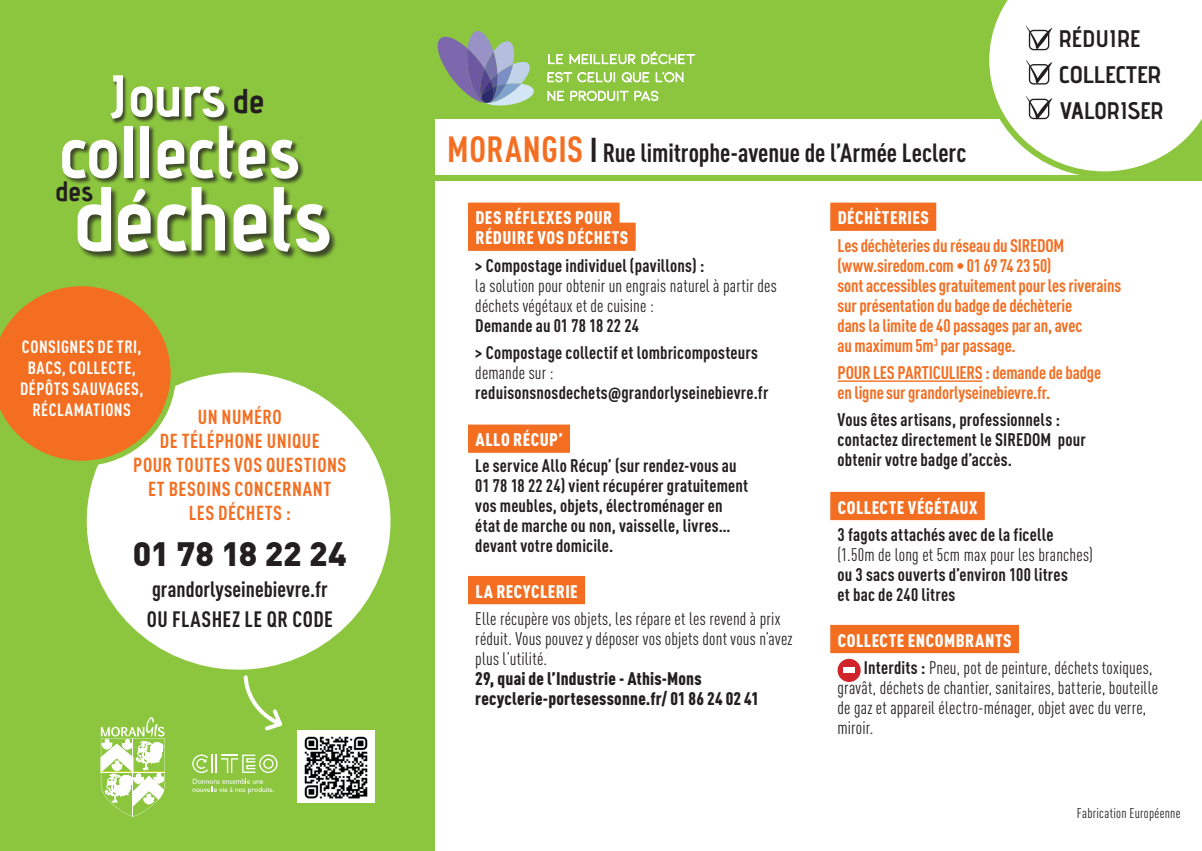
<style>
.page{position:relative;width:1202px;height:851px;background:#8bc63e}
.page>*{position:absolute;margin:0;border:0;box-sizing:border-box;transform-origin:0 0}
.t1{font:700 90.6px "Advent Pro";letter-spacing:-.01em;color:#fff}
.t2{font:700 74px "Advent Pro";color:#fff}
.t3{font:700 58.6px "Advent Pro";color:#fff}
.t4{font:900 33.4px "DIN Pro";color:#231f20}
.t5{font:700 28px "Advent Pro";color:#231f20}
.t6{font:700 condensed 26px "DIN Pro";color:#231f20}
.t7{font:700 24px/36px "Advent Pro";letter-spacing:-.01em;color:#231f20}
.t8{font:700 condensed 22px/30.8px "DIN Pro";letter-spacing:.005em;color:#231f20}
.t9{font:700 condensed 20px/24px "DIN Pro";letter-spacing:.025em;color:#f36e21;text-align:center}
.t10{font:700 condensed 18px/20px "DIN Pro";letter-spacing:.01em;color:#231f20}
.t11{font:condensed 18px/20px "DIN Pro";letter-spacing:.015em;color:#231f20}
.t12{font:700 condensed 18px/20px "DIN Pro";letter-spacing:-.01em;color:#f36e21}
.t13{font:900 condensed 18px/20px "DIN Pro";letter-spacing:.025em;color:#fff}
.t14{font:900 condensed 18px/20px "DIN Pro";letter-spacing:.01em;color:#231f20}
.t15{font:700 condensed 17.6px/21px "DIN Pro";letter-spacing:.03em;color:#fff;text-align:center}
.t16{font:condensed 14px "DIN Pro";letter-spacing:.02em;color:#231f20}
.s1{font-size:34.4px;color:#231f20}
.s2{font-size:36px;color:#f36e21}
.s3{font-size:34px}
.s4{font-weight:400}
.s5{font-family:"Acumin Variable Concept";font-weight:400;font-stretch:normal}
.s6{font-weight:900;color:#fff}
.s7{font-weight:700}
</style>
<div class="page">
<div style="left:435px;top:182px;width:767px;height:669px;background:#fff"></div>
<div style="left:435px;top:119px;width:694px;height:55px;background:#fff"></div>
<svg style="left:192px;top:754px;width:86px;height:39px"></svg>
<div style="left:297px;top:730px;width:77px;height:73px;background:#fff"></div>
<img style="left:304px;top:736px;width:64px;height:63px">
<svg style="left:101px;top:717px;width:64px;height:99px"></svg>
<svg style="left:437px;top:31px;width:97px;height:75px"></svg>
<svg style="left:548px;top:54px;width:15px;height:10px"></svg>
<svg style="left:569px;top:51px;width:126px;height:13px"></svg>
<svg style="left:547px;top:90px;width:17px;height:11px"></svg>
<svg style="left:570px;top:91px;width:58px;height:10px"></svg>
<svg style="left:634px;top:90px;width:24px;height:11px"></svg>
<svg style="left:547px;top:72px;width:68px;height:10px"></svg>
<svg style="left:621px;top:72px;width:28px;height:10px"></svg>
<svg style="left:655px;top:72px;width:28px;height:11px"></svg>
<div style="left:78px;top:187px;width:260px;height:73px;background:#231f20;opacity:.75"></div>
<div style="left:62px;top:125px;width:242px;height:60px;background:#231f20;opacity:.75"></div>
<div style="left:111px;top:76px;width:119px;height:49px;background:#231f20;opacity:.75"></div>
<div style="left:84px;top:370px;width:309px;height:302px;background:#fff;border-radius:50%"></div>
<svg style="left:0;top:286px;width:176px;height:180px"></svg>
<svg style="left:243px;top:675px;width:39px;height:56px"></svg>
<div style="left:468px;top:203px;width:151px;height:28px;background:#f36e21"></div>
<div style="left:468px;top:223px;width:168px;height:28px;background:#f36e21"></div>
<div style="left:468px;top:424px;width:102px;height:29px;background:#f36e21"></div>
<div style="left:468px;top:576px;width:117px;height:28px;background:#f36e21"></div>
<div style="left:830px;top:203px;width:106px;height:28px;background:#f36e21"></div>
<hr style="left:837px;top:380px;width:145px;height:2px;background:#f36e21">
<div style="left:830px;top:492px;width:155px;height:28px;background:#f36e21"></div>
<div style="left:830px;top:625px;width:189px;height:28px;background:#f36e21"></div>
<div style="left:837px;top:658px;width:23px;height:24px;background:#d1232a;border-radius:50%"></div>
<div style="left:843px;top:668px;width:12px;height:5px;background:#fff"></div>
<svg style="left:980px;top:0;width:222px;height:175px"></svg>
<h3 class="t3" style="left:111px;top:60px;width:154px">Jours <span class="s1">de</span></h3>
<h2 class="t2" style="left:59px;top:106px;width:242px">collectes</h2>
<h3 class="t5" style="left:55px;top:174px;width:40px">des</h3>
<h1 class="t1" style="left:71px;top:163px;width:263px">déchets</h1>
<p class="t15" style="left:20px;top:334px;width:125px">CONSIGNES DE TRI,<br>BACS, COLLECTE,<br>DÉPÔTS SAUVAGES,<br>RÉCLAMATIONS</p>
<p class="t9" style="left:133px;top:403px;width:215px">UN NUMÉRO<br>DE TÉLÉPHONE UNIQUE<br>POUR TOUTES VOS QUESTIONS<br>ET BESOINS CONCERNANT<br>LES DÉCHETS :</p>
<h3 class="t4" style="left:133px;top:525px;width:215px">01 78 18 22 24</h3>
<p class="t8" style="left:147px;top:571px;width:188px">grandorlyseinebievre.fr<br>OU FLASHEZ LE QR CODE</p>
<h3 class="t6" style="left:447px;top:133px;width:521px"><span class="s2">MORANGIS</span> <span class="s3">I</span> Rue limitrophe-avenue de l’Armée Leclerc</h3>
<h3 class="t7" style="left:1058px;top:20px;width:107px">RÉDUIRE<br>COLLECTER<br>VALORISER</h3>
<p class="t13" style="left:475px;top:206px;width:154px">DES RÉFLEXES POUR<br>RÉDUIRE VOS DÉCHETS</p>
<p class="t10" style="left:475px;top:254px;width:230px">&gt; Compostage individuel (pavillons) :</p>
<p class="t11" style="left:475px;top:274px;width:303px">la solution pour obtenir un engrais naturel à partir des déchets végétaux et de cuisine :</p>
<p class="t10" style="left:475px;top:310px;width:284px;line-height:27.2px">Demande au 01 78 18 22 24<br>&gt; Compostage collectif et lombricomposteurs</p>
<p class="t10" style="left:475px;top:361px;width:295px"><span class="s4">demande sur : </span>reduisonsnosdechets<span class="s5">@</span>grandorlyseinebievre.fr</p>
<p class="t13" style="left:475px;top:428px;width:89px">ALLO RÉCUP’</p>
<p class="t10" style="left:475px;top:454px;width:274px">Le service Allo Récup’ (sur rendez-vous au 01 78 18 22 24) vient récupérer gratuitement vos meubles, objets, électroménager en état de marche ou non, vaisselle, livres… devant votre domicile.</p>
<p class="t13" style="left:475px;top:579px;width:104px">LA RECYCLERIE</p>
<p class="t11" style="left:475px;top:607px;width:319px">Elle récupère vos objets, les répare et les revend à prix réduit. Vous pouvez y déposer vos objets dont vous n’avez plus l’utilité.</p>
<p class="t14" style="left:475px;top:667px;width:285px">29, quai de l’Industrie - Athis-Mons recyclerie-portesessonne.fr/ 01 86 24 02 41</p>
<p class="t13" style="left:838px;top:206px;width:93px">DÉCHÈTERIES</p>
<p class="t12" style="left:837px;top:234px;width:285px">Les déchèteries du réseau du SIREDOM (www.siredom.com • 01 69 74 23 50)<br>sont accessibles gratuitement pour les riverains sur présentation du badge de déchèterie<br>dans la limite de 40 passages par an, avec<br>au maximum 5m<sup>3</sup> par passage.</p>
<p class="t12" style="left:837px;top:361px;width:265px">POUR LES PARTICULIERS : demande de badge en ligne sur grandorlyseinebievre.fr.</p>
<p class="t10" style="left:837px;top:408px;width:250px">Vous êtes artisans, professionnels : contactez directement le SIREDOM pour obtenir votre badge d’accès.</p>
<p class="t13" style="left:838px;top:495px;width:141px">COLLECTE VÉGÉTAUX</p>
<p class="t10" style="left:837px;top:523px;width:217px">3 fagots attachés avec de la ficelle</p>
<p class="t11" style="left:837px;top:543px;width:257px">(1.50m de long et 5cm max pour les branches)</p>
<p class="t10" style="left:837px;top:563px;width:232px">ou 3 sacs ouverts d’environ 100 litres et bac de 240 litres</p>
<p class="t11" style="left:864px;top:625px;width:290px;line-height:27.4px;text-indent:-26px"><span class="s6">COLLECTE ENCOMBRANTS<br></span><span class="s7">Interdits :</span> Pneu, pot de peinture, déchets toxiques,</p>
<p class="t11" style="left:837px;top:676px;width:322px">gravât, déchets de chantier, sanitaires, batterie, bouteille de gaz et appareil électro-ménager, objet avec du verre, miroir.</p>
<p class="t16" style="left:1077px;top:802px;width:105px">Fabrication Européenne</p>
</div>
